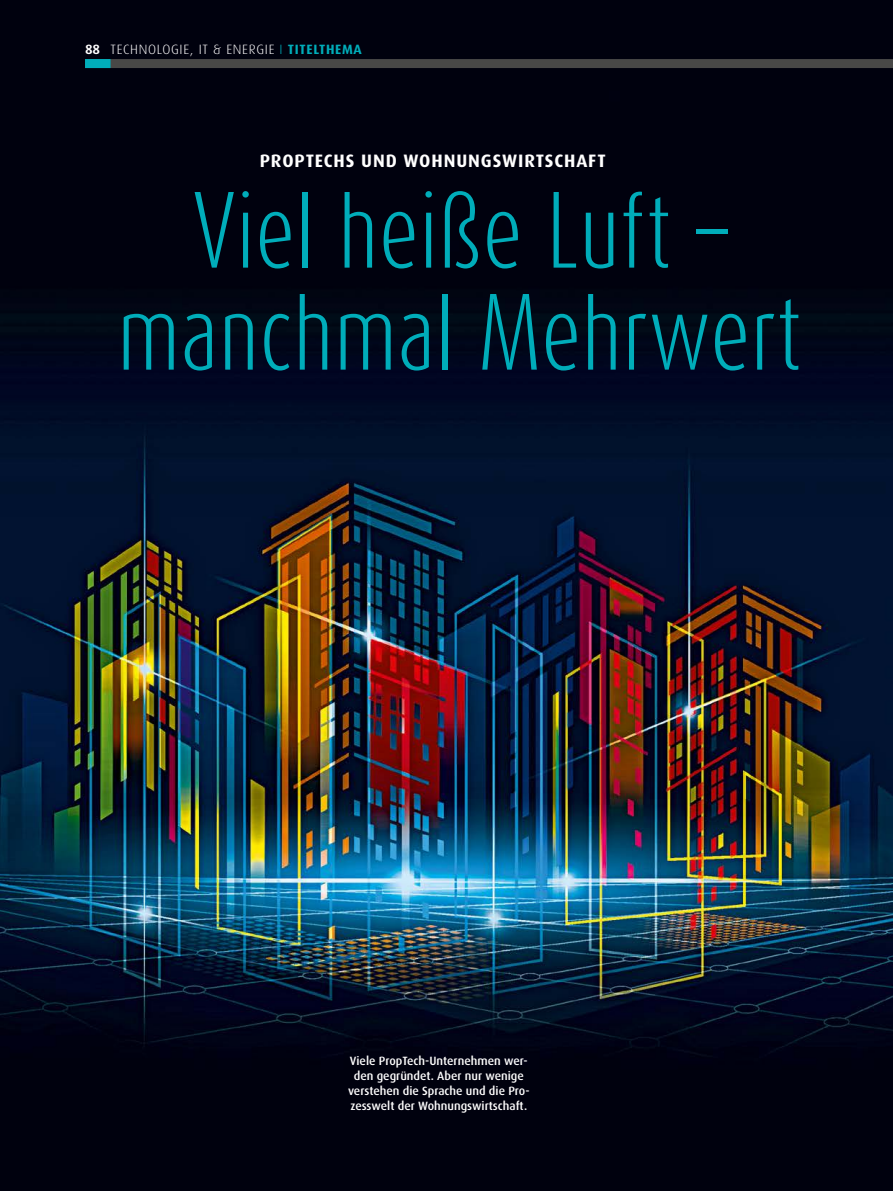
<style>
.page{position:relative;width:893px;height:1191px;background:#fff}
.page>*{position:absolute;margin:0;border:0;box-sizing:border-box;transform-origin:0 0}
.t1{font:300 90px/102px "Dax Compact";color:#00adba;text-align:center}
.t2{font:700 18px "Dax";letter-spacing:.05em;color:#fff}
.t3{font:300 13.5px "Dax";letter-spacing:.05em;color:#fff}
.t4{font:500 12px/15px "Dax";color:#fff;text-align:center}
.s1{font-weight:700}
.s2{color:#00adba}
.s3{font-weight:700;color:#00adba}
</style>
<div class="page">
<img style="left:0;top:0;width:893px;height:1191px">
<div style="left:85px;top:59px;width:808px;height:9px;background:#484847"></div>
<div style="left:85px;top:59px;width:26px;height:9px;background:#00adba"></div>
<p class="t3" style="left:85px;top:41px;width:278px"><span class="s1">88</span> TECHNOLOGIE, IT &amp; ENERGIE <span class="s2">I</span> <span class="s3">TITELTHEMA</span></p>
<h2 class="t2" style="left:260px;top:150px;width:347px">PROPTECHS UND WOHNUNGSWIRTSCHAFT</h2>
<h1 class="t1" style="left:117px;top:178px;width:687px">Viel heiße Luft – manchmal Mehrwert</h1>
<p class="t4" style="left:348px;top:1053px;width:183px">Viele PropTech-Unternehmen wer&shy;den gegründet. Aber nur wenige verstehen die Sprache und die Pro&shy;zesswelt der Wohnungswirtschaft.</p>
</div>
